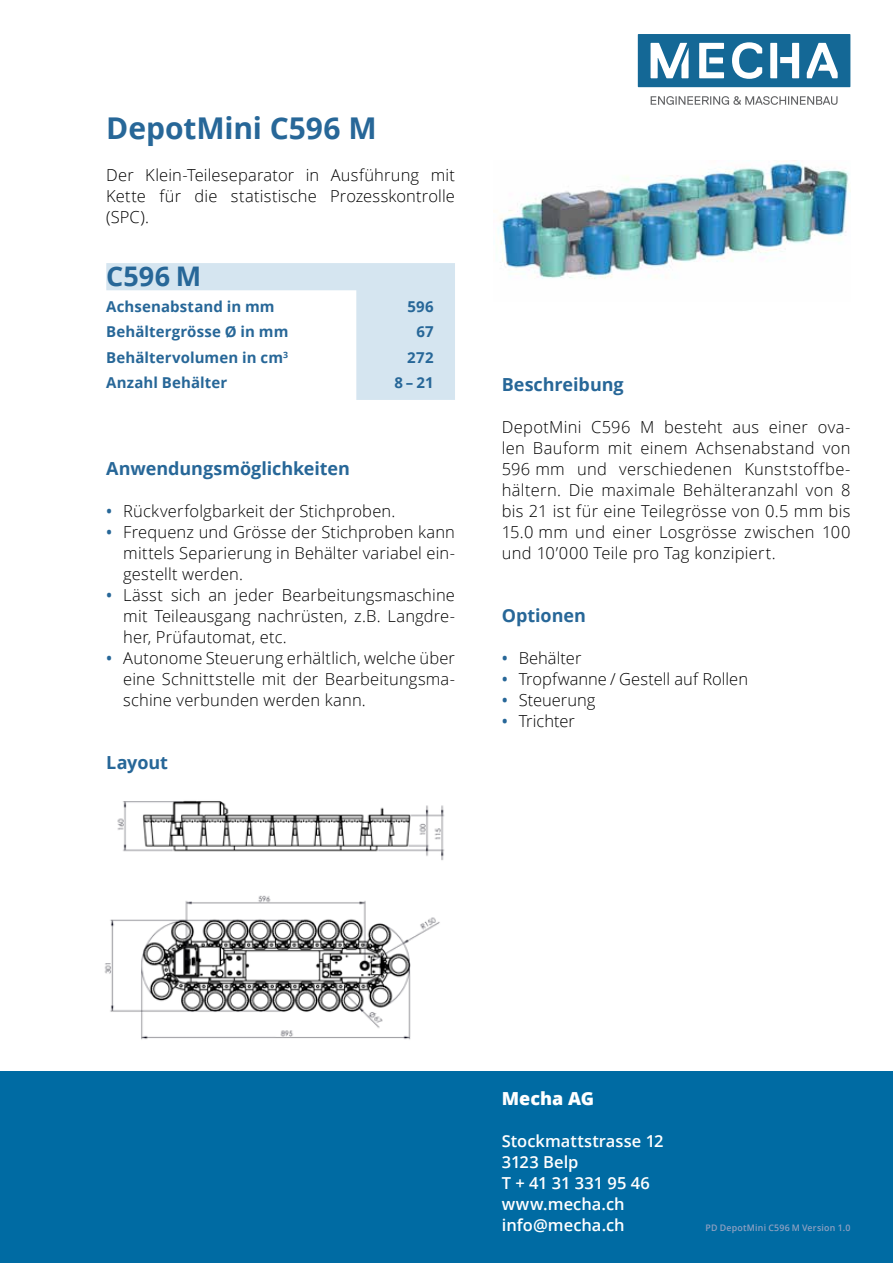
<style>
.page{position:relative;width:893px;height:1263px;background:#fff}
.page>*{position:absolute;margin:0;border:0;box-sizing:border-box;transform-origin:0 0}
.t1{font:700 30px "Open Sans";letter-spacing:-.005em;color:#276798}
.t2{font:700 27px "Open Sans";color:#276798}
.t3{font:700 18px "Open Sans";letter-spacing:-.005em;color:#276798}
.t4{font:800 18px "Open Sans";letter-spacing:.005em;color:#fff}
.t5{font:300 16.5px/21px "Open Sans";letter-spacing:.01em;color:#000;text-align:justify}
.t6{font:600 16.5px/21px "Open Sans";color:#fff}
.t7{font:700 15px "Open Sans";letter-spacing:.01em;color:#276798}
.t8{font:600 9px "Open Sans";letter-spacing:.025em;color:#8ea0c1}
.s1{font-weight:600;color:#276798}
</style>
<div class="page">
<div style="left:0;top:1071px;width:893px;height:192px;background:#006ba3"></div>
<svg style="left:638px;top:34px;width:212px;height:53px"></svg>
<svg style="left:651px;top:96px;width:186px;height:9px"></svg>
<img style="left:117px;top:800px;width:328px;height:60px">
<img style="left:104px;top:895px;width:336px;height:145px">
<svg style="left:106px;top:263px;width:349px;height:137px"></svg>
<img style="left:498px;top:160px;width:352px;height:119px">
<h1 class="t1" style="left:106px;top:107px;width:272px">DepotMini C596 M</h1>
<p class="t5" style="left:106px;top:164px;width:350px">Der Klein-Teileseparator in Ausführung mit Kette für die statistische Prozesskontrolle (SPC).</p>
<h2 class="t2" style="left:106px;top:257px;width:96px">C596 M</h2>
<p class="t7" style="left:106px;top:295px;width:170px">Achsenabstand in mm</p>
<p class="t7" style="left:407px;top:295px;width:28px">596</p>
<p class="t7" style="left:106px;top:321px;width:184px">Behältergrösse Ø in mm</p>
<p class="t7" style="left:416px;top:321px;width:19px">67</p>
<p class="t7" style="left:106px;top:346px;width:183px">Behältervolumen in cm<sup>3</sup></p>
<p class="t7" style="left:407px;top:346px;width:28px">272</p>
<p class="t7" style="left:106px;top:372px;width:122px">Anzahl Behälter</p>
<p class="t7" style="left:394px;top:372px;width:41px">8 – 21</p>
<p class="t3" style="left:106px;top:456px;width:245px">Anwendungsmöglichkeiten</p>
<p class="t5" style="left:106px;top:500px;width:291px"><span class="s1">•</span> Rückverfolgbarkeit der Stichproben.</p>
<p class="t5" style="left:123px;top:521px;width:333px;text-indent:-17px"><span class="s1">•</span> Frequenz und Grösse der Stichproben kann mittels Separierung in Behälter variabel ein&shy;gestellt werden.</p>
<p class="t5" style="left:123px;top:584px;width:333px;text-indent:-17px"><span class="s1">•</span> Lässt sich an jeder Bearbeitungsmaschine mit Teileausgang nachrüsten, z.B. Langdre&shy;her, Prüfautomat, etc.</p>
<p class="t5" style="left:123px;top:647px;width:333px;text-indent:-17px"><span class="s1">•</span> Autonome Steuerung erhältlich, welche über eine Schnittstelle mit der Bearbeitungsma&shy;schine verbunden werden kann.</p>
<p class="t3" style="left:106px;top:750px;width:63px">Layout</p>
<p class="t3" style="left:502px;top:372px;width:123px">Beschreibung</p>
<p class="t5" style="left:502px;top:416px;width:350px">DepotMini C596 M besteht aus einer ova&shy;len Bauform mit einem Achsenabstand von 596 mm und verschiedenen Kunststoffbe&shy;hältern. Die maximale Behälteranzahl von 8 bis 21 ist für eine Teilegrösse von 0.5 mm bis 15.0 mm und einer Losgrösse zwischen 100 und 10ʼ000 Teile pro Tag konzipiert.</p>
<p class="t3" style="left:502px;top:603px;width:86px">Optionen</p>
<p class="t5" style="left:502px;top:647px;width:81px"><span class="s1">•</span> Behälter</p>
<p class="t5" style="left:502px;top:668px;width:248px"><span class="s1">•</span> Tropfwanne / Gestell auf Rollen</p>
<p class="t5" style="left:502px;top:689px;width:95px"><span class="s1">•</span> Steuerung</p>
<p class="t5" style="left:502px;top:710px;width:75px"><span class="s1">•</span> Trichter</p>
<p class="t4" style="left:502px;top:1085px;width:94px">Mecha AG</p>
<p class="t6" style="left:502px;top:1130px;width:163px">Stockmattstrasse 12<br>3123 Belp<br>T + 41 31 331 95 46 www.mecha.ch info@mecha.ch</p>
<p class="t8" style="left:705px;top:1222px;width:147px">PD DepotMini C596 M Version 1.0</p>
</div>
